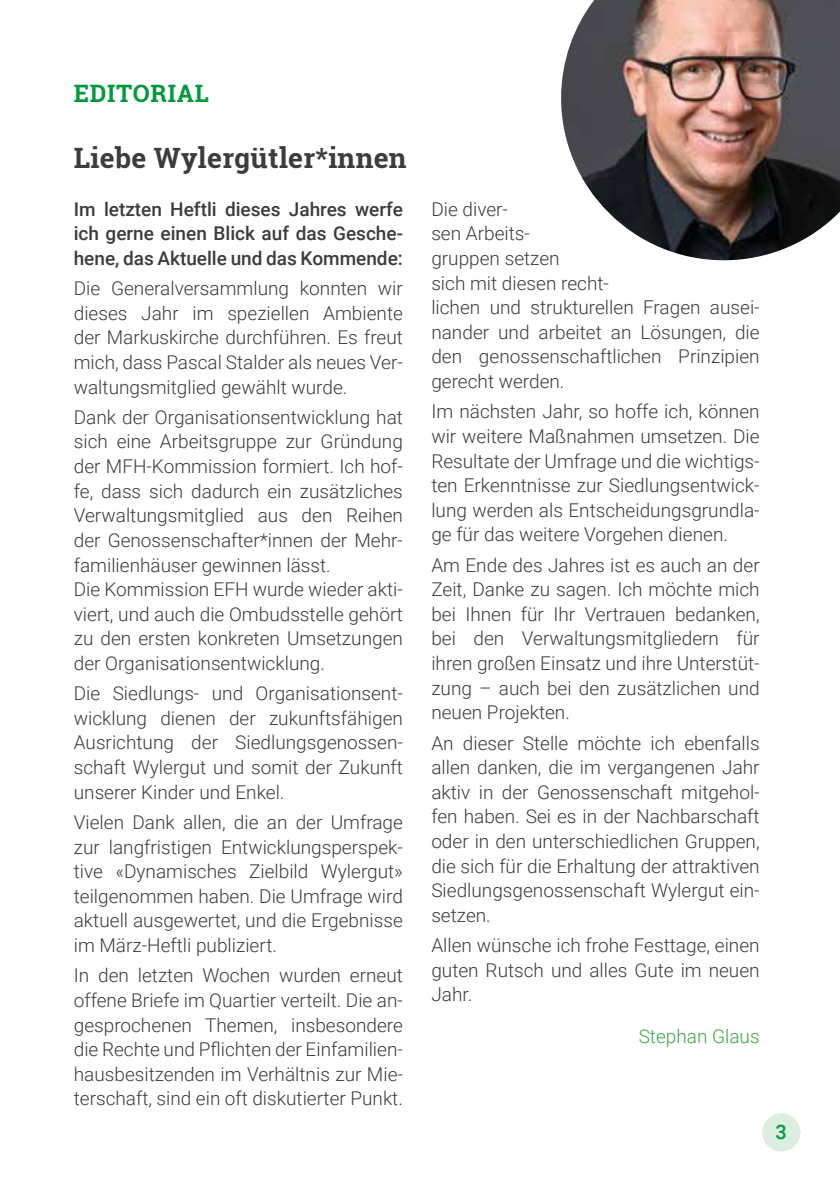
<style>
.page{position:relative;width:840px;height:1191px;background:#fff}
.page>*{position:absolute;margin:0;border:0;box-sizing:border-box;transform-origin:0 0}
.t1{font:700 28px "Roboto Slab";letter-spacing:.01em;color:#3c3c3b}
.t2{font:700 24px "Roboto Slab";letter-spacing:.03em;color:#009a3d}
.t3{font:500 24px "Roboto";color:#009a3d}
.t4{font:300 19px/24.6px "Roboto";color:#3c3c3b;text-align:justify}
.t5{font:500 19px/24.6px "Roboto";color:#3c3c3b;text-align:justify}
.t6{font:300 19px "Roboto";color:#40a34b}
.s1{font-size:20px}
</style>
<div class="page">
<div style="left:762px;top:1113px;width:37px;height:38px;background:#dcede1;border-radius:50%"></div>
<img style="left:561px;top:0;width:278px;height:260px">
<p class="t2" style="left:74px;top:77px;width:136px">EDITORIAL</p>
<h1 class="t1" style="left:74px;top:139px;width:334px">Liebe Wylergütler*innen</h1>
<p class="t5" style="left:74px;top:196px;width:330px">Im letzten Heftli dieses Jahres werfe ich gerne einen Blick auf das Gesche&shy;hene, das Aktuelle und das Kommende:</p>
<p class="t4" style="left:74px;top:275px;width:330px">Die Generalversammlung konnten wir dieses Jahr im speziellen Ambiente der Markuskirche durchführen. Es freut mich, dass Pascal Stalder als neues Ver&shy;waltungsmitglied gewählt wurde.</p>
<p class="t4" style="left:74px;top:404px;width:330px;text-align:left">Dank der Organisationsentwicklung hat sich eine Arbeitsgruppe zur Gründung der MFH-Kommission formiert. Ich hof&shy;fe, dass sich dadurch ein zusätzliches Verwaltungsmitglied aus den Reihen der Genossenschafter*innen der Mehr&shy;familienhäuser gewinnen lässt.<br>Die Kommission EFH wurde wieder akti&shy;viert, und auch die Ombudsstelle gehört zu den ersten konkreten Umsetzungen der Organisationsentwicklung.</p>
<p class="t4" style="left:74px;top:680px;width:330px">Die Siedlungs- und Organisationsent&shy;wicklung dienen der zukunftsfähigen Ausrichtung der Siedlungsgenossen&shy;schaft Wylergut und somit der Zukunft unserer Kinder und Enkel.</p>
<p class="t4" style="left:74px;top:809px;width:330px">Vielen Dank allen, die an der Umfrage zur langfristigen Entwicklungsperspek&shy;tive «Dynamisches Zielbild Wylergut» teilgenommen haben. Die Umfrage wird aktuell ausgewertet, und die Ergebnisse im März-Heftli publiziert.</p>
<p class="t4" style="left:74px;top:962px;width:330px">In den letzten Wochen wurden erneut offene Briefe im Quartier verteilt. Die an&shy;gesprochenen Themen, insbesondere die Rechte und Pflichten der Einfamilien&shy;hausbesitzenden im Verhältnis zur Mie&shy;terschaft, sind ein oft diskutierter Punkt.</p>
<p class="t4" style="left:431px;top:196px;width:330px;text-align:left">Die diver-<br>sen Arbeits-<br>gruppen setzen<br>sich mit diesen recht-<br>lichen und strukturellen Fragen ausei&shy;nander und arbeitet an Lösungen, die den genossenschaftlichen Prinzipien gerecht werden.</p>
<p class="t4" style="left:431px;top:398px;width:330px">Im nächsten Jahr, so hoffe ich, können wir weitere Maßnahmen umsetzen. Die Resultate der Umfrage und die wichtigs&shy;ten Erkenntnisse zur Siedlungsentwick&shy;lung werden als Entscheidungsgrundla&shy;ge für das weitere Vorgehen dienen.</p>
<p class="t4" style="left:431px;top:552px;width:330px">Am Ende des Jahres ist es auch an der Zeit, Danke zu sagen. Ich möchte mich bei Ihnen für Ihr Vertrauen bedanken, bei den Verwaltungsmitgliedern für ihren großen Einsatz und ihre Unterstüt&shy;zung – auch bei den zusätzlichen und neuen Projekten.</p>
<p class="t4" style="left:431px;top:730px;width:330px">An dieser Stelle möchte ich ebenfalls allen danken, die im vergangenen Jahr aktiv in der Genossenschaft mitgehol&shy;fen haben. Sei es in der Nachbarschaft oder in den unterschiedlichen Gruppen, die sich für die Erhaltung der attraktiven Siedlungsgenossenschaft Wylergut ein&shy;setzen.</p>
<p class="t4" style="left:431px;top:932px;width:329px">Allen wünsche ich frohe Festtage, einen guten Rutsch und alles Gute im neuen Jahr.</p>
<p class="t6" style="left:638px;top:1023px;width:122px">Stephan Glaus</p>
<p class="t3" style="left:774px;top:1114px;width:15px">3<span class="s1">3</span></p>
</div>
